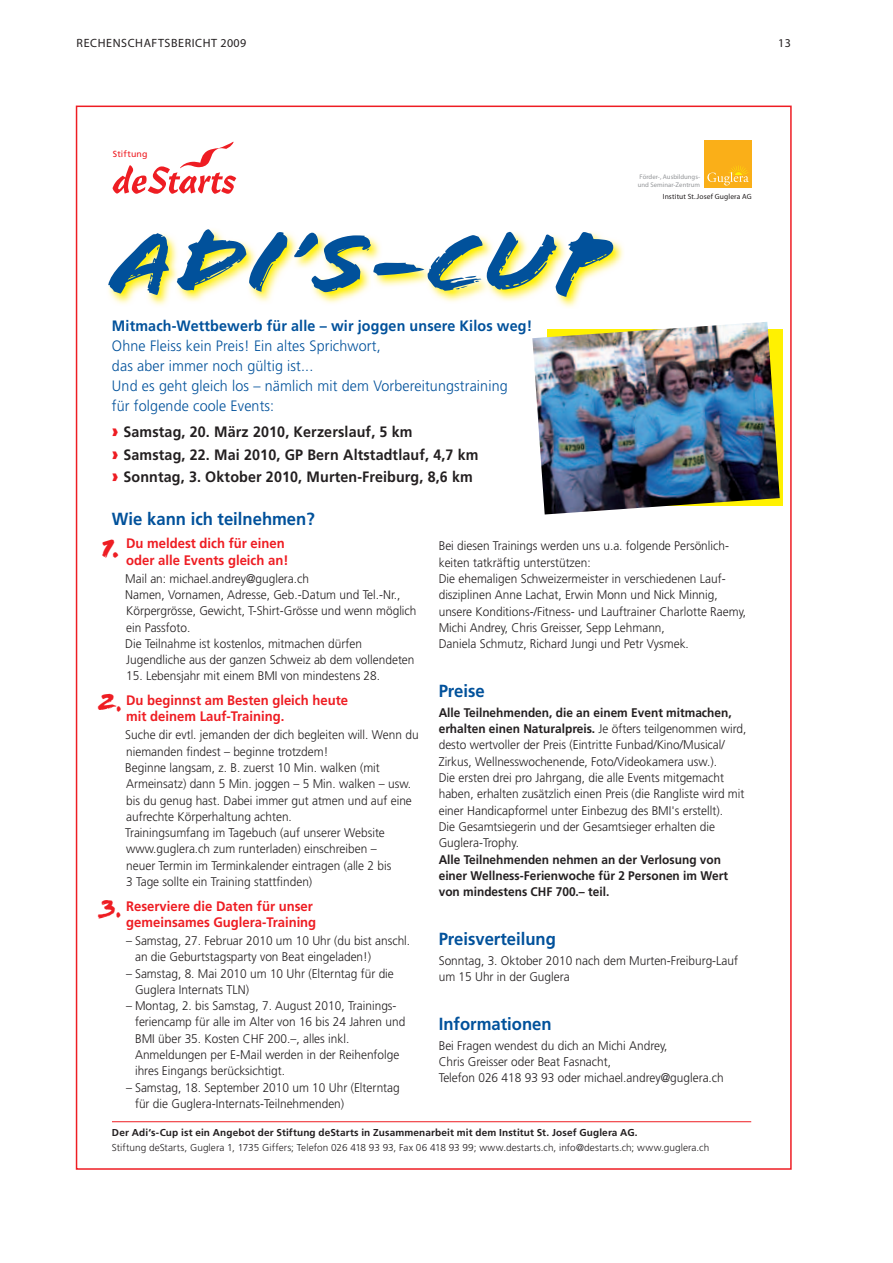
<style>
.page{position:relative;width:893px;height:1263px;background:#fff}
.page>*{position:absolute;margin:0;border:0;box-sizing:border-box;transform-origin:0 0}
.t1{font:88.2px "Flood Std";letter-spacing:.005em;color:#01519b;scale:1.22 1}
.t2{font:27.6px "Flood Std";color:#ee1d23}
.t3{font:27.6px "Flood Std";color:#ee1d23;scale:1.3 1}
.t4{font:700 17.55px "Frutiger LT Std";color:#01519b;scale:.95 1}
.t5{font:300 15px/20.1px "Frutiger LT Std";letter-spacing:.01em;color:#01519b;scale:.95 1}
.t6{font:700 15px/22.5px "Frutiger LT Std";letter-spacing:.01em;color:#231f20;scale:.95 1}
.t7{font:700 15px "Frutiger LT Std";letter-spacing:.01em;color:#01519b;scale:.95 1}
.t8{font:700 13.8px/16.4px "Frutiger LT Std";color:#ee1d23;scale:.95 1}
.t9{font:300 12.6px/16.4px "Frutiger LT Std";color:#231f20;scale:.95 1}
.t10{font:700 12.6px/16.4px "Frutiger LT Std";color:#231f20;scale:.95 1}
.t11{font:12px "Myriad Pro";letter-spacing:.05em;color:#231f20}
.t12{font:300 10.05px "Frutiger LT Std";letter-spacing:.005em;color:#231f20}
.t13{font:700 10.05px "Frutiger LT Std";letter-spacing:.015em;color:#231f20}
.t14{font:8.85px "Frutiger LT Std";letter-spacing:.015em;color:#ee1d23}
.t15{font:7.5px "Myriad Pro";letter-spacing:.02em;color:#231f20}
.t16{font:6.75px/8.4px "Myriad Pro";letter-spacing:.005em;color:#939598}
.s1{font-weight:900;font-size:17.55px;color:#ee1d23}
.s2{font-weight:700}
</style>
<div class="page">
<div style="left:704px;top:140px;width:47px;height:47px;background:#faaf18"></div>
<svg style="left:707px;top:165px;width:42px;height:20px"></svg>
<svg style="left:113px;top:142px;width:123px;height:52px"></svg>
<img style="left:532px;top:322px;width:248px;height:192px">
<hr style="left:112px;top:1121px;width:639px;height:1px;background:#ee1d23">
<img style="left:108px;top:230px;width:516px;height:78px">
<p class="t11" style="left:77px;top:36px;width:171px">RECHENSCHAFTSBERICHT 2009</p>
<p class="t11" style="left:778px;top:36px;width:14px">13</p>
<p class="t14" style="left:113px;top:149px;width:36px">Stiftung</p>
<h1 class="t1" style="left:112px;top:211px;width:409px">Adi’s-Cup</h1>
<p class="t7" style="left:112px;top:317px;width:444px">Mitmach-Wettbewerb für alle – wir joggen unsere Kilos weg!</p>
<p class="t5" style="left:112px;top:336px;width:418px">Ohne Fleiss kein Preis! Ein altes Sprichwort,<br>das aber immer noch gültig ist...<br>Und es geht gleich los – nämlich mit dem Vorbereitungstraining für folgende coole Events:</p>
<p class="t6" style="left:112px;top:421px;width:387px"><span class="s1">›</span> Samstag, 20. März 2010, Kerzerslauf, 5 km<br><span class="s1">›</span> Samstag, 22. Mai 2010, GP Bern Altstadtlauf, 4,7 km <span class="s1">›</span> Sonntag, 3. Oktober 2010, Murten-Freiburg, 8,6 km</p>
<p class="t16" style="left:638px;top:172px;width:64px">Förder-, Ausbildungs&shy;und Seminar-Zentrum</p>
<p class="t15" style="left:663px;top:192px;width:90px">Institut St. Josef Guglera AG</p>
<h3 class="t4" style="left:112px;top:508px;width:215px">Wie kann ich teilnehmen?</h3>
<p class="t8" style="left:126px;top:535px;width:172px">Du meldest dich für einen oder alle Events gleich an!</p>
<p class="t9" style="left:125px;top:570px;width:308px">Mail an: michael.andrey@guglera.ch<br>Namen, Vornamen, Adresse, Geb.-Datum und Tel.-Nr., Körpergrösse, Gewicht, T-Shirt-Grösse und wenn möglich ein Passfoto.<br>Die Teilnahme ist kostenlos, mitmachen dürfen Jugendliche aus der ganzen Schweiz ab dem vollendeten</p>
<p class="t9" style="left:126px;top:668px;width:269px">15. Lebensjahr mit einem BMI von mindestens 28.</p>
<p class="t8" style="left:126px;top:692px;width:235px">Du beginnst am Besten gleich heute mit deinem Lauf-Training.</p>
<p class="t9" style="left:125px;top:727px;width:310px">Suche dir evtl. jemanden der dich begleiten will. Wenn du niemanden findest – beginne trotzdem!<br>Beginne langsam, z. B. zuerst 10 Min. walken (mit Armeinsatz) dann 5 Min. joggen – 5 Min. walken – usw. bis du genug hast. Dabei immer gut atmen und auf eine aufrechte Körperhaltung achten.<br>Trainingsumfang im Tagebuch (auf unserer Website www.guglera.ch zum runterladen) einschreiben –<br>neuer Termin im Terminkalender eintragen (alle 2 bis<br>3 Tage sollte ein Training stattfinden)</p>
<p class="t8" style="left:126px;top:898px;width:202px">Reserviere die Daten für unser gemeinsames Guglera-Training</p>
<p class="t9" style="left:135px;top:933px;width:291px;text-indent:-9px">– Samstag, 27. Februar 2010 um 10 Uhr (du bist anschl. an die Geburtstagsparty von Beat eingeladen!)</p>
<p class="t9" style="left:135px;top:965px;width:274px;text-indent:-9px">– Samstag, 8. Mai 2010 um 10 Uhr (Elterntag für die<br>Guglera Internats TLN)</p>
<p class="t9" style="left:135px;top:998px;width:286px;text-indent:-9px">– Montag, 2. bis Samstag, 7. August 2010, Trainings&shy;feriencamp für alle im Alter von 16 bis 24 Jahren und BMI über 35. Kosten CHF 200.–, alles inkl.<br>Anmeldungen per E-Mail werden in der Reihenfolge ihres Eingangs berücksichtigt.</p>
<p class="t9" style="left:135px;top:1079px;width:280px;text-indent:-9px">– Samstag, 18. September 2010 um 10 Uhr (Elterntag für die Guglera-Internats-Teilnehmenden)</p>
<h2 class="t3" style="left:101px;top:532px;width:17px">1.</h2>
<h2 class="t2" style="left:97px;top:686px;width:28px">2.</h2>
<h2 class="t2" style="left:100px;top:892px;width:25px">3.</h2>
<p class="t9" style="left:439px;top:538px;width:325px">Bei diesen Trainings werden uns u.a. folgende Persönlich&shy;keiten tatkräftig unterstützen:<br>Die ehemaligen Schweizermeister in verschiedenen Lauf&shy;disziplinen Anne Lachat, Erwin Monn und Nick Minnig, unsere Konditions-/Fitness- und Lauftrainer Charlotte Raemy, Michi Andrey, Chris Greisser, Sepp Lehmann,<br>Daniela Schmutz, Richard Jungi und Petr Vysmek.</p>
<h3 class="t4" style="left:439px;top:681px;width:50px">Preise</h3>
<p class="t9" style="left:439px;top:704px;width:325px"><span class="s2">Alle Teilnehmenden, die an einem Event mitmachen, erhalten einen Naturalpreis.</span> Je öfters teilgenommen wird, desto wertvoller der Preis (Eintritte Funbad/Kino/Musical/ Zirkus, Wellnesswochenende, Foto/Videokamera usw.).<br>Die ersten drei pro Jahrgang, die alle Events mitgemacht haben, erhalten zusätzlich einen Preis (die Rangliste wird mit einer Handicapformel unter Einbezug des BMI's erstellt).<br>Die Gesamtsiegerin und der Gesamtsieger erhalten die Guglera-Trophy.</p>
<p class="t10" style="left:439px;top:851px;width:306px">Alle Teilnehmenden nehmen an der Verlosung von einer Wellness-Ferienwoche für 2 Personen im Wert von mindestens CHF 700.– teil.</p>
<h3 class="t4" style="left:439px;top:928px;width:125px">Preisverteilung</h3>
<p class="t9" style="left:439px;top:952px;width:317px">Sonntag, 3. Oktober 2010 nach dem Murten-Freiburg-Lauf um 15 Uhr in der Guglera</p>
<h3 class="t4" style="left:439px;top:1013px;width:120px">Informationen</h3>
<p class="t9" style="left:439px;top:1037px;width:302px">Bei Fragen wendest du dich an Michi Andrey,<br>Chris Greisser oder Beat Fasnacht,<br>Telefon 026 418 93 93 oder michael.andrey@guglera.ch</p>
<p class="t13" style="left:112px;top:1126px;width:527px">Der Adi‘s-Cup ist ein Angebot der Stiftung deStarts in Zusammenarbeit mit dem Institut St. Josef Guglera AG.</p>
<p class="t12" style="left:112px;top:1141px;width:599px">Stiftung deStarts, Guglera 1, 1735 Giffers; Telefon 026 418 93 93, Fax 06 418 93 99; www.destarts.ch, info@destarts.ch; www.guglera.ch</p>
</div>
